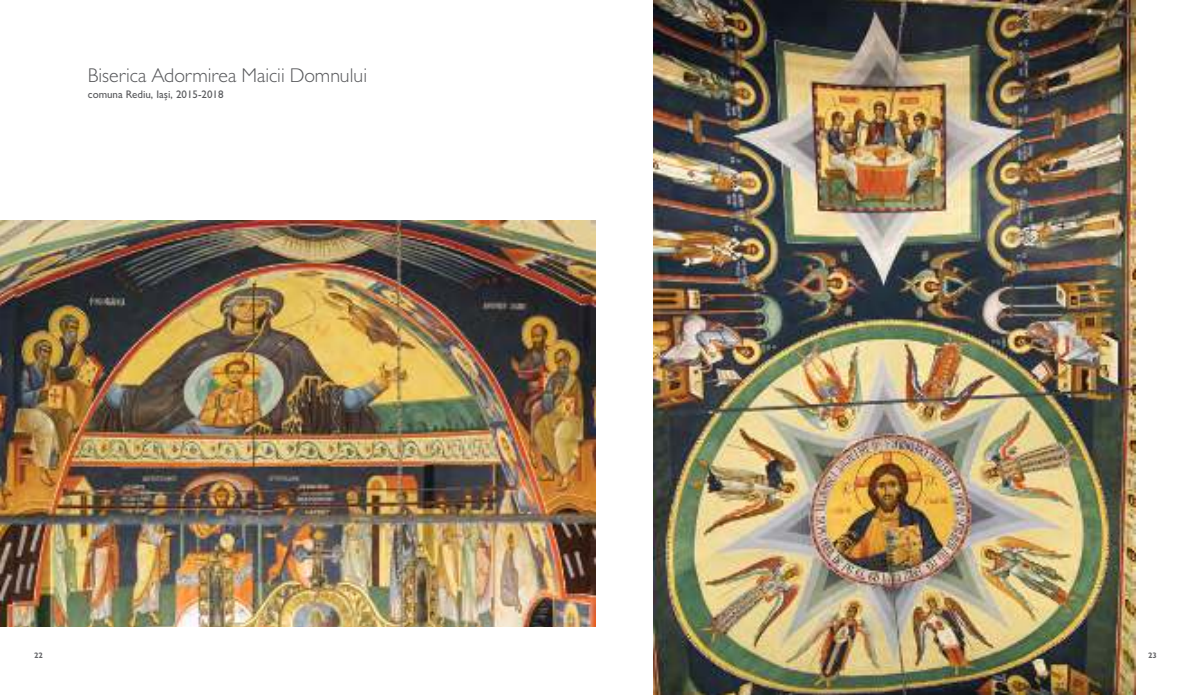
<style>
.page{position:relative;width:1191px;height:695px;background:#fff}
.page>*{position:absolute;margin:0;border:0;box-sizing:border-box;transform-origin:0 0}
.t1{font:300 20px "Gill Sans MT Pro";color:#57585b}
.t2{font:500 11px "Gill Sans MT Pro";color:#57585b}
.t3{font:700 8px "Gill Sans MT Pro";color:#626366}
</style>
<div class="page">
<img style="left:653px;top:0;width:482px;height:694px">
<img style="left:0;top:220px;width:595px;height:406px">
<p class="t1" style="left:88px;top:68px;width:281px">Biserica Adormirea Maicii Domnului</p>
<p class="t2" style="left:88px;top:90px;width:137px">comuna Rediu, Iași, 2015-2018</p>
<p class="t3" style="left:34px;top:652px;width:10px">22</p>
<p class="t3" style="left:1148px;top:652px;width:10px">23</p>
</div>
